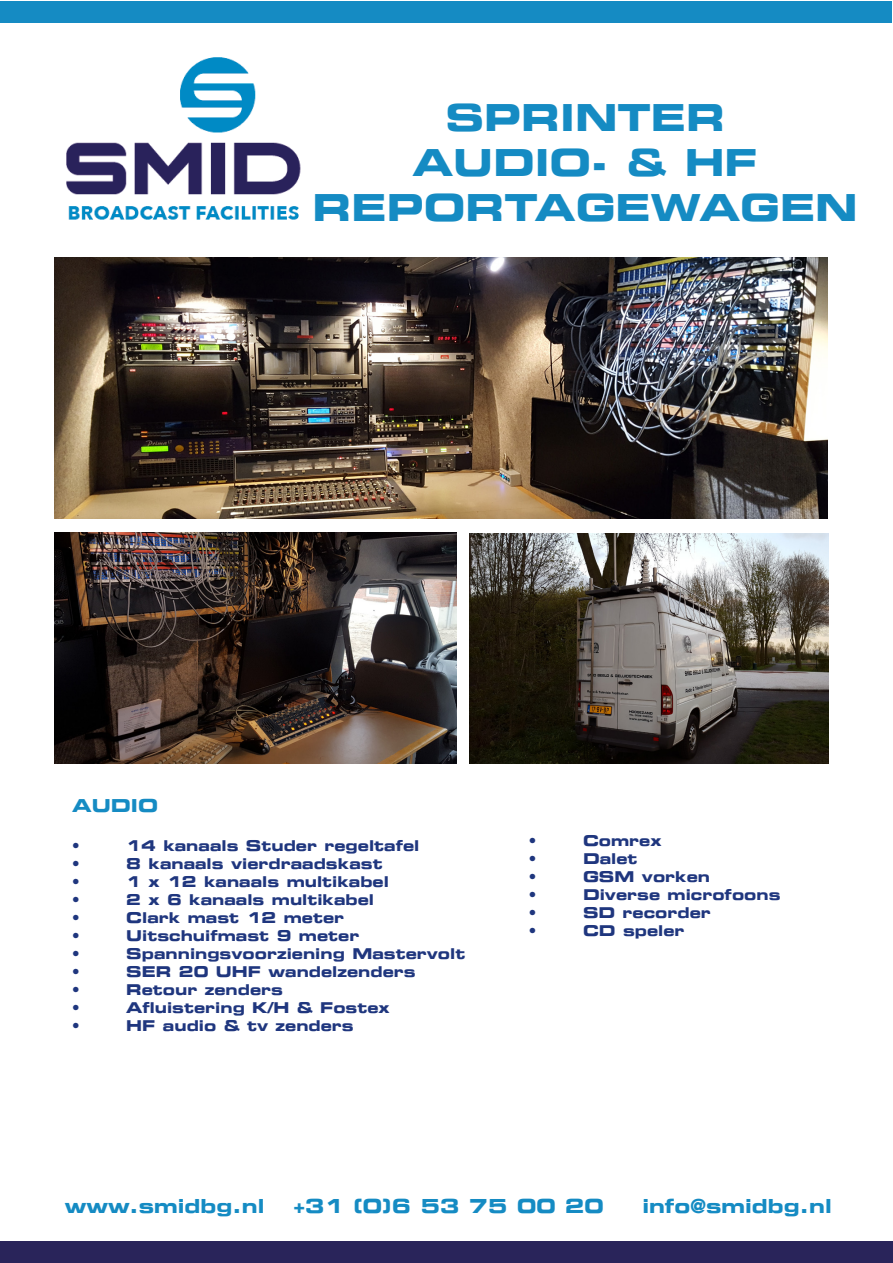
<style>
.page{position:relative;width:893px;height:1263px;background:#fff}
.page>*{position:absolute;margin:0;border:0;box-sizing:border-box;transform-origin:0 0}
.t1{font:37.5px "Eurostile LT Bold Extended Two";color:#158bc3}
.t2{font:19.5px "Eurostile LT Bold Extended Two";color:#158bc3}
.t3{font:18px "Eurostile LT Bold Extended Two";color:#158bc3}
.t4{font:15px "Eurostile LT Bold Extended Two";color:#1f367e}
</style>
<div class="page">
<img style="left:66px;top:57px;width:235px;height:163px">
<img style="left:54px;top:533px;width:403px;height:230px">
<img style="left:470px;top:534px;width:358px;height:229px">
<img style="left:54px;top:257px;width:773px;height:261px">
<div style="left:1px;top:1px;width:891px;height:22px;background:#158bc3"></div>
<div style="left:0;top:1241px;width:893px;height:22px;background:#29245a"></div>
<p class="t1" style="left:445px;top:91px;width:281px">SPRINTER</p>
<p class="t1" style="left:412px;top:136px;width:347px">AUDIO- &amp; HF</p>
<p class="t1" style="left:313px;top:181px;width:547px">REPORTAGEWAGEN</p>
<p class="t3" style="left:72px;top:792px;width:87px">AUDIO</p>
<p class="t4" style="left:72px;top:835px;width:9px">•</p>
<p class="t4" style="left:126px;top:835px;width:295px">14 kanaals Studer regeltafel</p>
<p class="t4" style="left:72px;top:853px;width:9px">•</p>
<p class="t4" style="left:126px;top:853px;width:258px">8 kanaals vierdraadskast</p>
<p class="t4" style="left:72px;top:871px;width:9px">•</p>
<p class="t4" style="left:126px;top:871px;width:264px">1 x 12 kanaals multikabel</p>
<p class="t4" style="left:72px;top:889px;width:9px">•</p>
<p class="t4" style="left:126px;top:889px;width:249px">2 x 6 kanaals multikabel</p>
<p class="t4" style="left:72px;top:907px;width:9px">•</p>
<p class="t4" style="left:126px;top:907px;width:219px">Clark mast 12 meter</p>
<p class="t4" style="left:72px;top:925px;width:9px">•</p>
<p class="t4" style="left:126px;top:925px;width:235px">Uitschuifmast 9 meter</p>
<p class="t4" style="left:72px;top:943px;width:9px">•</p>
<p class="t4" style="left:126px;top:943px;width:341px">Spanningsvoorziening Mastervolt</p>
<p class="t4" style="left:72px;top:961px;width:9px">•</p>
<p class="t4" style="left:126px;top:961px;width:291px">SER 20 UHF wandelzenders</p>
<p class="t4" style="left:72px;top:979px;width:9px">•</p>
<p class="t4" style="left:126px;top:979px;width:158px">Retour zenders</p>
<p class="t4" style="left:72px;top:997px;width:9px">•</p>
<p class="t4" style="left:126px;top:997px;width:265px">Afluistering K/H &amp; Fostex</p>
<p class="t4" style="left:72px;top:1015px;width:9px">•</p>
<p class="t4" style="left:126px;top:1015px;width:229px">HF audio &amp; tv zenders</p>
<p class="t4" style="left:529px;top:830px;width:9px">•</p>
<p class="t4" style="left:583px;top:830px;width:80px">Comrex</p>
<p class="t4" style="left:529px;top:848px;width:9px">•</p>
<p class="t4" style="left:583px;top:848px;width:56px">Dalet</p>
<p class="t4" style="left:529px;top:866px;width:9px">•</p>
<p class="t4" style="left:583px;top:866px;width:129px">GSM vorken</p>
<p class="t4" style="left:529px;top:884px;width:9px">•</p>
<p class="t4" style="left:583px;top:884px;width:199px">Diverse microfoons</p>
<p class="t4" style="left:529px;top:902px;width:9px">•</p>
<p class="t4" style="left:583px;top:902px;width:129px">SD recorder</p>
<p class="t4" style="left:529px;top:920px;width:9px">•</p>
<p class="t4" style="left:583px;top:920px;width:103px">CD speler</p>
<p class="t2" style="left:65px;top:1192px;width:201px">www.smidbg.nl</p>
<p class="t2" style="left:293px;top:1192px;width:312px">+31 (0)6 53 75 00 20</p>
<p class="t2" style="left:642px;top:1192px;width:191px">info@smidbg.nl</p>
</div>
